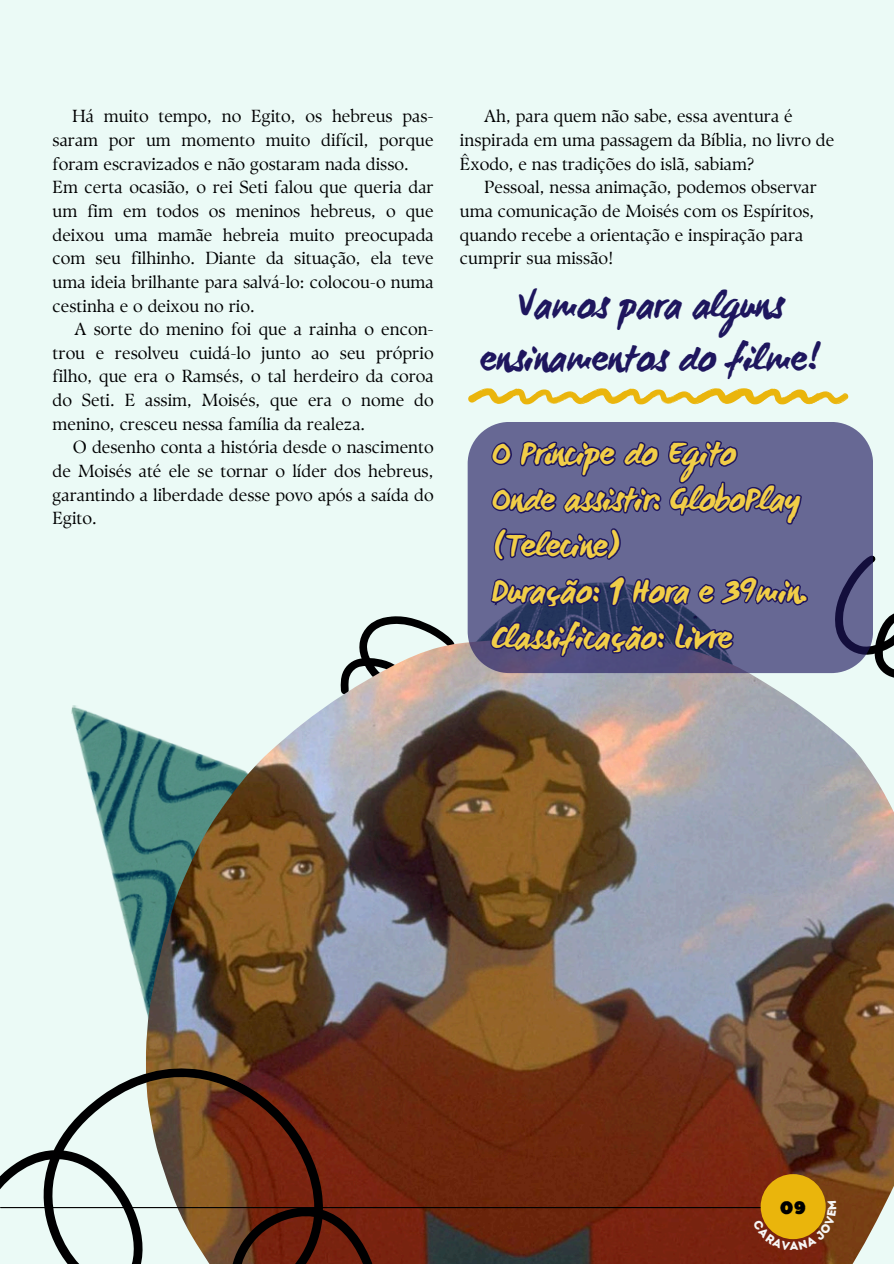
<style>
.page{position:relative;width:894px;height:1264px;background:#fff}
.page>*{position:absolute;margin:0;border:0;box-sizing:border-box;transform-origin:0 0}
.t1{font:700 38.1px/52.8px "WC Mano Negra Bta";color:#1e165e;text-align:center}
.t2{font:700 33.6px/45.9px "WC Mano Negra Bta";color:#f1ce48}
.t3{font:18px "Boulder";color:#000}
.t4{font:17.55px/23.7px "TY Serif D";color:#000001;text-align:justify}
</style>
<div class="page">
<div style="left:0;top:0;width:893px;height:1263px;background:#ebfaf6"></div>
<svg style="left:468px;top:388px;width:380px;height:16px"></svg>
<img style="left:71px;top:705px;width:75px;height:296px">
<svg style="left:364px;top:616px;width:77px;height:15px"></svg>
<img style="left:146px;top:631px;width:747px;height:632px">
<svg style="left:0;top:1001px;width:481px;height:262px"></svg>
<svg style="left:834px;top:554px;width:59px;height:126px"></svg>
<hr style="left:1px;top:1206px;width:791px;height:2px;background:#000">
<div style="left:760px;top:1174px;width:65px;height:65px;background:#eab50c;border-radius:50%"></div>
<svg style="left:467px;top:422px;width:405px;height:251px;background:#6b6c95"></svg>
<svg style="left:489px;top:401px;width:334px;height:160px"></svg>
<svg style="left:488px;top:419px;width:321px;height:280px;background:#5b5a88"></svg>
<svg style="left:752px;top:1200px;width:84px;height:50px"></svg>
<p class="t4" style="left:53px;top:104px;width:382px;text-align:left;text-indent:20px">Há muito tempo, no Egito, os hebreus pas&shy;saram por um momento muito difícil, porque foram escravizados e não gostaram nada disso.<br>Em certa ocasião, o rei Seti falou que queria dar um fim em todos os meninos hebreus, o que deixou uma mamãe hebreia muito preocupada com seu filhinho. Diante da situação, ela teve uma ideia brilhante para salvá-lo: colocou-o numa cestinha e o deixou no rio.</p>
<p class="t4" style="left:53px;top:317px;width:382px;text-indent:22px">A sorte do menino foi que a rainha o encon&shy;trou e resolveu cuidá-lo junto ao seu próprio filho, que era o Ramsés, o tal herdeiro da coroa do Seti. E assim, Moisés, que era o nome do menino, cresceu nessa família da realeza.</p>
<p class="t4" style="left:53px;top:435px;width:382px;text-indent:20px">O desenho conta a história desde o nascimento de Moisés até ele se tornar o líder dos hebreus, garantindo a liberdade desse povo após a saída do Egito.</p>
<p class="t4" style="left:484px;top:104px;width:310px">Ah, para quem não sabe, essa aventura é</p>
<p class="t4" style="left:460px;top:128px;width:376px">inspirada em uma passagem da Bíblia, no livro de</p>
<p class="t4" style="left:460px;top:152px;width:296px">Êxodo, e nas tradições do islã, sabiam?</p>
<p class="t4" style="left:484px;top:175px;width:334px">Pessoal, nessa animação, podemos observar</p>
<p class="t4" style="left:460px;top:199px;width:356px">uma comunicação de Moisés com os Espíritos,</p>
<p class="t4" style="left:460px;top:223px;width:345px">quando recebe a orientação e inspiração para</p>
<p class="t4" style="left:460px;top:246px;width:155px">cumprir sua missão!</p>
<h1 class="t1" style="left:480px;top:281px;width:341px">Vamos para alguns ensinamentos do filme!</h1>
<h2 class="t2" style="left:492px;top:432px;width:317px">O Príncipe do Egito<br>Onde assistir: GloboPlay (Telecine)<br>Duração: 1 Hora e 39min.<br>Classificação: Livre</h2>
<p class="t3" style="left:779px;top:1195px;width:28px">09</p>
</div>
